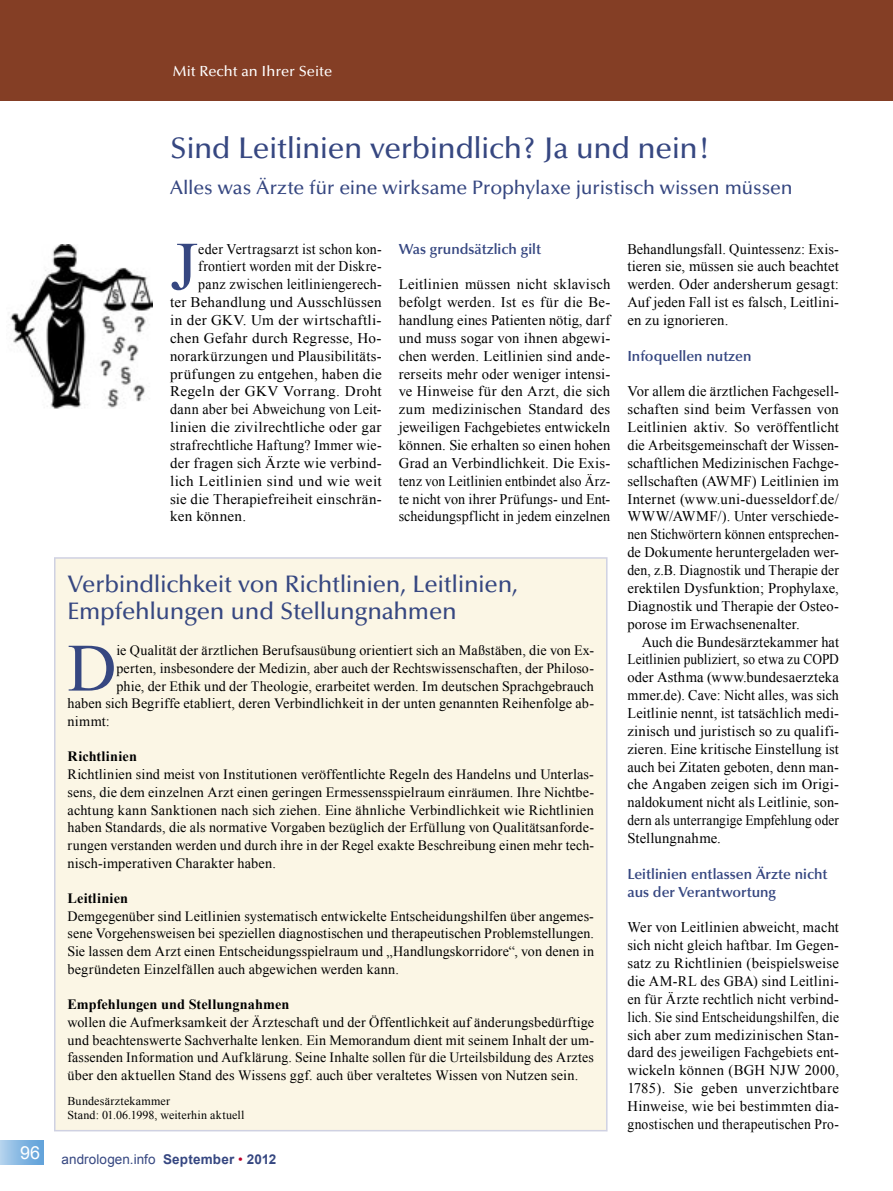
<style>
.page{position:relative;width:893px;height:1191px;background:#fff}
.page>*{position:absolute;margin:0;border:0;box-sizing:border-box;transform-origin:0 0}
.t1{font:68.7px "Times New Roman";color:#364781}
.t2{font:67.65px "Times New Roman";color:#364781}
.t3{font:500 30px "Optima";letter-spacing:-.015em;color:#364781}
.t4{font:500 24px/27px "Optima";letter-spacing:-.015em;color:#364781}
.t5{font:500 19.5px "Optima";letter-spacing:-.01em;color:#364781}
.t6{font:14.7px/17.9px "Times New Roman";letter-spacing:.015em;color:#000;text-align:justify}
.t7{font:600 14.7px/17.9px "Optima";color:#364781}
.t8{font:14.7px "Times New Roman";letter-spacing:.015em;color:#000;scale:.95 1}
.t9{font:14.7px "Times New Roman";letter-spacing:.015em;color:#000;scale:.94 1}
.t10{font:14.7px "Times New Roman";letter-spacing:.015em;color:#000;scale:.96 1}
.t11{font:14.7px "Times New Roman";letter-spacing:.015em;color:#000;scale:.93 1}
.t12{font:500 14.7px "Optima";color:#fff}
.t13{font:14.25px/17.7px "Times New Roman";letter-spacing:.01em;color:#000;text-align:justify}
.t14{font:700 14.25px "Times New Roman";letter-spacing:.01em;color:#000}
.t15{font:13.5px "Arial";letter-spacing:.005em;color:#364781}
.t16{font:12px/14.4px "Times New Roman";letter-spacing:.02em;color:#000}
.s1{font-weight:700}
.s2{color:#bd002b}
</style>
<div class="page">
<div style="left:0;top:1140px;width:43px;height:24px;background:linear-gradient(to right,#b1d1ec,#5b9ed8)"></div>
<svg style="left:54px;top:557px;width:553px;height:574px;background:#f4f0e4"></svg>
<div style="left:0;top:0;width:893px;height:101px;background:#843e25"></div>
<img style="left:10px;top:244px;width:142px;height:164px">
<p class="t12" style="left:173px;top:63px;width:161px">Mit Recht an Ihrer Seite</p>
<h3 class="t3" style="left:170px;top:131px;width:543px">Sind Leitlinien verbindlich? Ja und nein!</h3>
<h3 class="t5" style="left:170px;top:176px;width:624px">Alles was Ärzte für eine wirksame Prophylaxe juristisch wissen müssen</h3>
<h1 class="t1" style="left:170px;top:220px;width:29px">J</h1>
<p class="t8" style="left:198px;top:239px;width:195px">eder Vertragsarzt ist schon kon-</p>
<p class="t11" style="left:198px;top:256px;width:199px">frontiert worden mit der Diskre-</p>
<p class="t8" style="left:198px;top:274px;width:194px">panz zwischen leitliniengerech-</p>
<p class="t6" style="left:170px;top:293px;width:213px">ter Behandlung und Ausschlüssen</p>
<p class="t6" style="left:170px;top:311px;width:213px">in der GKV. Um der wirtschaftli-</p>
<p class="t6" style="left:170px;top:329px;width:213px">chen Gefahr durch Regresse, Ho-</p>
<p class="t6" style="left:170px;top:346px;width:213px">norarkürzungen und Plausibilitäts-</p>
<p class="t6" style="left:170px;top:364px;width:213px">prüfungen zu entgehen, haben die</p>
<p class="t6" style="left:170px;top:382px;width:213px">Regeln der GKV Vorrang. Droht</p>
<p class="t10" style="left:170px;top:399px;width:222px">dann aber bei Abweichung von Leit-</p>
<p class="t6" style="left:170px;top:418px;width:213px">linien die zivilrechtliche oder gar</p>
<p class="t9" style="left:170px;top:435px;width:227px">strafrechtliche Haftung? Immer wie-</p>
<p class="t6" style="left:170px;top:454px;width:213px">der fragen sich Ärzte wie verbind-</p>
<p class="t6" style="left:170px;top:472px;width:213px">lich Leitlinien sind und wie weit</p>
<p class="t6" style="left:170px;top:489px;width:213px">sie die Therapiefreiheit einschrän-</p>
<p class="t6" style="left:170px;top:507px;width:78px">ken können.</p>
<p class="t7" style="left:399px;top:240px;width:144px">Was grundsätzlich gilt</p>
<p class="t6" style="left:399px;top:275px;width:213px">Leitlinien müssen nicht sklavisch befolgt werden. Ist es für die Be&shy;handlung eines Patienten nötig, darf und muss sogar von ihnen abgewi&shy;chen werden. Leitlinien sind ande&shy;rerseits mehr oder weniger intensi&shy;ve Hinweise für den Arzt, die sich zum medizinischen Standard des jeweiligen Fachgebietes entwickeln können. Sie erhalten so einen hohen Grad an Verbindlichkeit. Die Exis&shy;tenz von Leitlinien entbindet also Ärz&shy;te nicht von ihrer Prüfungs- und Ent&shy;scheidungspflicht in jedem einzelnen</p>
<h3 class="t4" style="left:67px;top:571px;width:452px">Verbindlichkeit von Richtlinien, Leitlinien,<br>Empfehlungen und Stellungnahmen</h3>
<h2 class="t2" style="left:67px;top:622px;width:50px">D</h2>
<p class="t13" style="left:116px;top:641px;width:479px">ie Qualität der ärztlichen Berufsausübung orientiert sich an Maßstäben, die von Ex-</p>
<p class="t13" style="left:116px;top:659px;width:479px">perten, insbesondere der Medizin, aber auch der Rechtswissenschaften, der Philoso-</p>
<p class="t13" style="left:116px;top:677px;width:479px">phie, der Ethik und der Theologie, erarbeitet werden. Im deutschen Sprachgebrauch</p>
<p class="t13" style="left:67px;top:694px;width:528px">haben sich Begriffe etabliert, deren Verbindlichkeit in der unten genannten Reihenfolge ab-</p>
<p class="t13" style="left:67px;top:712px;width:44px">nimmt:</p>
<p class="t14" style="left:67px;top:747px;width:71px">Richtlinien</p>
<p class="t13" style="left:67px;top:765px;width:528px">Richtlinien sind meist von Institutionen veröffentlichte Regeln des Handelns und Unterlas&shy;sens, die dem einzelnen Arzt einen geringen Ermessensspielraum einräumen. Ihre Nichtbe&shy;achtung kann Sanktionen nach sich ziehen. Eine ähnliche Verbindlichkeit wie Richtlinien haben Standards, die als normative Vorgaben bezüglich der Erfüllung von Qualitätsanforde&shy;rungen verstanden werden und durch ihre in der Regel exakte Beschreibung einen mehr tech&shy;nisch-imperativen Charakter haben.</p>
<p class="t14" style="left:67px;top:888px;width:62px">Leitlinien</p>
<p class="t13" style="left:67px;top:907px;width:528px">Demgegenüber sind Leitlinien systematisch entwickelte Entscheidungshilfen über angemes&shy;sene Vorgehensweisen bei speziellen diagnostischen und therapeutischen Problemstellungen.<br>Sie lassen dem Arzt einen Entscheidungsspielraum und „Handlungskorridore“, von denen in begründeten Einzelfällen auch abgewichen werden kann.</p>
<p class="t14" style="left:67px;top:994px;width:223px">Empfehlungen und Stellungnahmen</p>
<p class="t13" style="left:67px;top:1013px;width:528px">wollen die Aufmerksamkeit der Ärzteschaft und der Öffentlichkeit auf änderungsbedürftige und beachtenswerte Sachverhalte lenken. Ein Memorandum dient mit seinem Inhalt der um&shy;fassenden Information und Aufklärung. Seine Inhalte sollen für die Urteilsbildung des Arztes über den aktuellen Stand des Wissens ggf. auch über veraltetes Wissen von Nutzen sein.</p>
<p class="t16" style="left:67px;top:1093px;width:179px">Bundesärztekammer<br>Stand: 01.06.1998, weiterhin aktuell</p>
<p class="t15" style="left:20px;top:1150px;width:258px"><sup>96</sup> andrologen.info <span class="s1">September</span> <span class="s2">•</span> <span class="s1">2012</span></p>
<p class="t6" style="left:627px;top:239px;width:213px">Behandlungsfall. Quintessenz: Exis&shy;tieren sie, müssen sie auch beachtet werden. Oder andersherum gesagt:<br>Auf jeden Fall ist es falsch, Leitlini&shy;en zu ignorieren.</p>
<p class="t7" style="left:627px;top:347px;width:126px">Infoquellen nutzen</p>
<p class="t6" style="left:627px;top:382px;width:213px">Vor allem die ärztlichen Fachgesell&shy;schaften sind beim Verfassen von Leitlinien aktiv. So veröffentlicht die Arbeitsgemeinschaft der Wissen&shy;schaftlichen Medizinischen Fachge&shy;sellschaften (AWMF) Leitlinien im Internet (www.uni-duesseldorf.de/ WWW/AWMF/). Unter verschiede&shy;nen Stichwörtern können entsprechen&shy;de Dokumente heruntergeladen wer&shy;den, z.B. Diagnostik und Therapie der erektilen Dysfunktion; Prophylaxe, Diagnostik und Therapie der Osteo&shy;porose im Erwachsenenalter.</p>
<p class="t6" style="left:627px;top:632px;width:213px;text-indent:14px">Auch die Bundesärztekammer hat Leitlinien publiziert, so etwa zu COPD oder Asthma (www.bundesaerzteka mmer.de). Cave: Nicht alles, was sich Leitlinie nennt, ist tatsächlich medi&shy;zinisch und juristisch so zu qualifi&shy;zieren. Eine kritische Einstellung ist auch bei Zitaten geboten, denn man&shy;che Angaben zeigen sich im Origi&shy;naldokument nicht als Leitlinie, son&shy;dern als unterrangige Empfehlung oder Stellungnahme.</p>
<p class="t7" style="left:627px;top:865px;width:202px">Leitlinien entlassen Ärzte nicht aus der Verantwortung</p>
<p class="t6" style="left:627px;top:918px;width:213px">Wer von Leitlinien abweicht, macht sich nicht gleich haftbar. Im Gegen&shy;satz zu Richtlinien (beispielsweise die AM-RL des GBA) sind Leitlini&shy;en für Ärzte rechtlich nicht verbind&shy;lich. Sie sind Entscheidungshilfen, die sich aber zum medizinischen Stan&shy;dard des jeweiligen Fachgebiets ent&shy;wickeln können (BGH NJW 2000, 1785). Sie geben unverzichtbare Hinweise, wie bei bestimmten dia&shy;gnostischen und therapeutischen Pro-</p>
</div>
